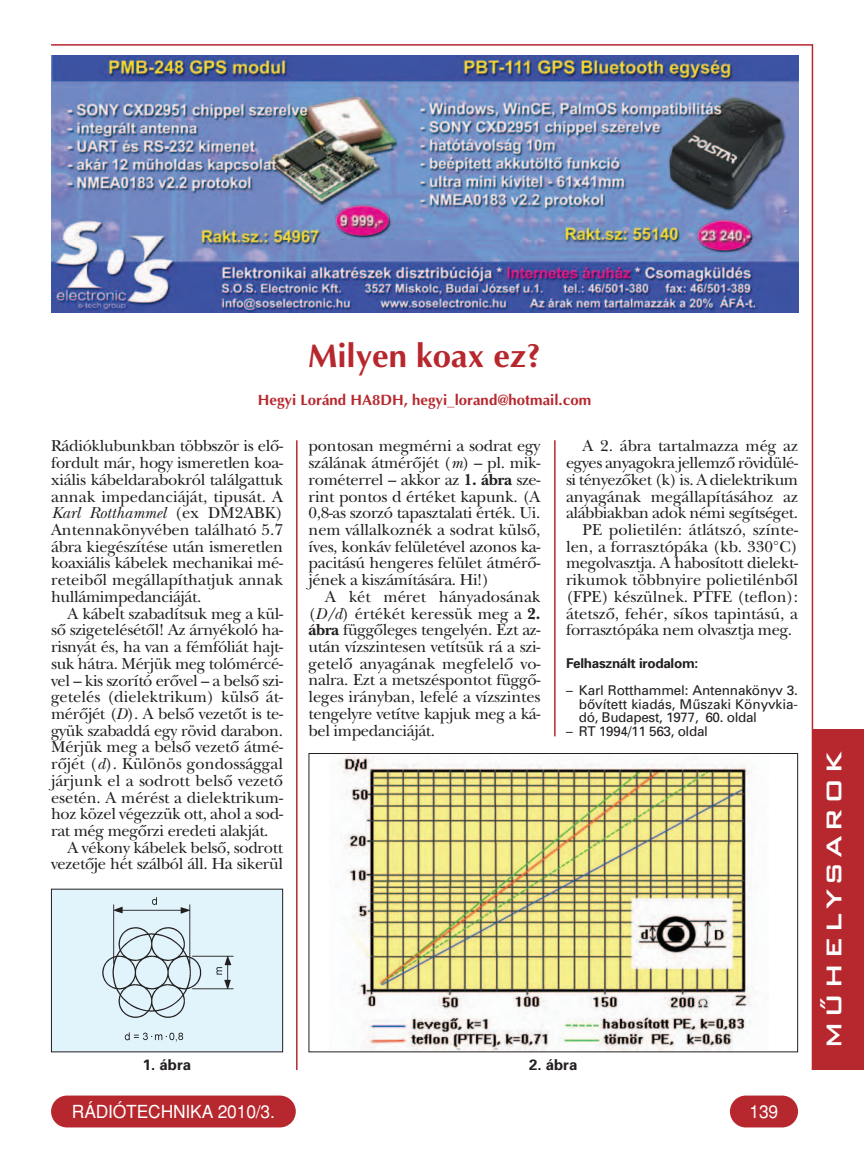
<style>
.page{position:relative;width:864px;height:1153px;background:#fff}
.page>*{position:absolute;margin:0;border:0;box-sizing:border-box;transform-origin:0 0}
.t1{font:33px "Optima H Bold";color:#b7282e}
.t2{font:28.5px "Bank Gothic Md PFL";letter-spacing:.115em;color:#fff;scale:1.05 1}
.t3{font:18px "Helvetica H Regular";letter-spacing:-.01em;color:#fff}
.t4{font:16.5px/16.6px "New Baskerville H Roman";letter-spacing:-.02em;color:#231f20;text-align:justify}
.t5{font:16.5px "New Baskerville H Roman";color:#231f20}
.t6{font:16.5px "New Baskerville H Italic";color:#231f20}
.t7{font:15px "Optima H Bold";color:#b7282e}
.t8{font:15px "Univers H Bold";color:#231f20}
.t9{font:13.5px/13.5px "Univers H Regular";letter-spacing:-.02em;color:#231f20;text-align:justify}
.t10{font:13.5px "Univers H Bold";letter-spacing:-.02em;color:#231f20}
.s1{font-family:"New Baskerville H Roman"}
.s2{font-family:"New Baskerville H Italic"}
.s3{font-family:"New Baskerville H Bold"}
</style>
<div class="page">
<hr style="left:296px;top:440px;width:1px;height:629px;background:#b7282e">
<hr style="left:554px;top:440px;width:1px;height:296px;background:#b7282e">
<hr style="left:51px;top:44px;width:761px;height:2px;background:#b7282e">
<div style="left:729px;top:1095px;width:68px;height:32px;background:#b7282e;border-radius:16px"></div>
<div style="left:51px;top:1095px;width:245px;height:32px;background:#b7282e;border-radius:16px"></div>
<hr style="left:811px;top:45px;width:1px;height:1024px;background:#b7282e">
<div style="left:811px;top:729px;width:52px;height:340px;background:#b7282e"></div>
<img style="left:51px;top:55px;width:746px;height:257px">
<div style="left:51px;top:889px;width:231px;height:162px;background:#e1f4fc"></div>
<img style="left:102px;top:897px;width:132px;height:145px">
<div style="left:51px;top:888px;width:232px;height:164px;border:1px solid #231f20"></div>
<img style="left:338px;top:755px;width:419px;height:295px">
<div style="left:308px;top:753px;width:489px;height:299px;border:1px solid #231f20"></div>
<h1 class="t1" style="left:308px;top:342px;width:234px">Milyen koax ez?</h1>
<p class="t7" style="left:258px;top:393px;width:334px">Hegyi Loránd HA8DH, hegyi_lorand@hotmail.com</p>
<p class="t4" style="left:51px;top:439px;width:233px">Rádióklubunkban többször is elő&shy;fordult már, hogy ismeretlen koa&shy;xiális kábeldarabokról találgattuk annak impedanciáját, tipusát. A</p>
<p class="t6" style="left:51px;top:507px;width:233px">Karl Rotthammel <span class="s1">(ex DM2ABK)</span></p>
<p class="t4" style="left:51px;top:523px;width:233px">Antennakönyvében található 5.7 ábra kiegészítése után ismeretlen koaxiális kábelek mechanikai mé&shy;reteiből megállapíthatjuk annak hullámimpedanciáját.</p>
<p class="t4" style="left:68px;top:607px;width:217px">A kábelt szabadítsuk meg a kül-</p>
<p class="t4" style="left:51px;top:623px;width:233px">ső szigetelésétől! Az árnyékoló ha-</p>
<p class="t4" style="left:51px;top:640px;width:233px">risnyát és, ha van a fémfóliát hajt-</p>
<p class="t4" style="left:51px;top:657px;width:233px">suk hátra. Mérjük meg tolómércé-</p>
<p class="t4" style="left:51px;top:673px;width:233px">vel – kis szorító erővel – a belső szi-</p>
<p class="t5" style="left:51px;top:691px;width:233px">getelés (dielektrikum) külső át-</p>
<p class="t4" style="left:51px;top:707px;width:233px">mérőjét (<span class="s2">D</span>). A belső vezetőt is te-</p>
<p class="t4" style="left:51px;top:723px;width:233px">gyük szabaddá egy rövid darabon.</p>
<p class="t4" style="left:51px;top:740px;width:233px">Mérjük meg a belső vezető átmé-</p>
<p class="t5" style="left:51px;top:757px;width:233px">rőjét (<span class="s2">d</span>). Különös gondossággal</p>
<p class="t5" style="left:51px;top:774px;width:233px">járjunk el a sodrott belső vezető</p>
<p class="t4" style="left:51px;top:790px;width:233px">esetén. A mérést a dielektrikum-</p>
<p class="t4" style="left:51px;top:807px;width:233px">hoz közel végezzük ott, ahol a sod-</p>
<p class="t4" style="left:51px;top:824px;width:219px">rat még megőrzi eredeti alakját.</p>
<p class="t4" style="left:68px;top:840px;width:217px">A vékony kábelek belső, sodrott</p>
<p class="t4" style="left:51px;top:857px;width:233px">vezetője hét szálból áll. Ha sikerül</p>
<p class="t4" style="left:308px;top:439px;width:233px">pontosan megmérni a sodrat egy szálának átmérőjét (<span class="s2">m</span>) – pl. mik&shy;rométerrel – akkor az <span class="s3">1. ábra</span> sze&shy;rint pontos d értéket kapunk. (A 0,8-as szorzó tapasztalati érték. Ui. nem vállalkoznék a sodrat külső, íves, konkáv felületével azonos ka&shy;pacitású hengeres felület átmérő&shy;jének a kiszámítására. Hi!)</p>
<p class="t4" style="left:308px;top:590px;width:233px;text-indent:16px">A két méret hányadosának (<span class="s2">D/d</span>) értékét keressük meg a <span class="s3">2. ábra</span> függőleges tengelyén. Ezt az&shy;után vízszintesen vetítsük rá a szi&shy;getelő anyagának megfelelő vo&shy;nalra. Ezt a metszéspontot függő&shy;leges irányban, lefelé a vízszintes tengelyre vetítve kapjuk meg a ká&shy;bel impedanciáját.</p>
<p class="t4" style="left:582px;top:439px;width:217px">A 2. ábra tartalmazza még az</p>
<p class="t4" style="left:566px;top:456px;width:233px">egyes anyagokra jellemző rövidülé-</p>
<p class="t4" style="left:566px;top:473px;width:233px">si tényezőket (k) is. A dielektrikum</p>
<p class="t4" style="left:566px;top:490px;width:233px">anyagának megállapításához az</p>
<p class="t4" style="left:566px;top:506px;width:233px">alábbiakban adok némi segítséget.</p>
<p class="t5" style="left:582px;top:523px;width:217px">PE polietilén: átlátszó, színte-</p>
<p class="t5" style="left:566px;top:540px;width:233px">len, a forrasztópáka (kb. 330°C)</p>
<p class="t4" style="left:566px;top:556px;width:233px">megolvasztja. A habosított dielekt-</p>
<p class="t5" style="left:566px;top:574px;width:233px">rikumok többnyire polietilénből</p>
<p class="t4" style="left:566px;top:590px;width:233px">(FPE) készülnek. PTFE (teflon):</p>
<p class="t5" style="left:566px;top:607px;width:233px">átetsző, fehér, síkos tapintású, a</p>
<p class="t4" style="left:566px;top:623px;width:227px">forrasztópáka nem olvasztja meg.</p>
<p class="t10" style="left:566px;top:658px;width:134px">Felhasznált irodalom:</p>
<p class="t9" style="left:578px;top:685px;width:220px;text-indent:-13px">– Karl Rotthammel: Antennakönyv 3. bővített kiadás, Műszaki Könyvkia&shy;dó, Budapest, 1977, 60. oldal</p>
<p class="t9" style="left:566px;top:725px;width:143px">– RT 1994/11 563, oldal</p>
<p class="t8" style="left:143px;top:1059px;width:50px">1. ábra</p>
<p class="t8" style="left:529px;top:1059px;width:50px">2. ábra</p>
<p class="t3" style="left:72px;top:1105px;width:204px">RÁDIÓTECHNIKA 2010/3.</p>
<p class="t3" style="left:749px;top:1105px;width:30px">139</p>
<h2 class="t2" style="left:814px;top:1049px;width:286px;rotate:-90deg">MÛHELYSAROK</h2>
</div>
